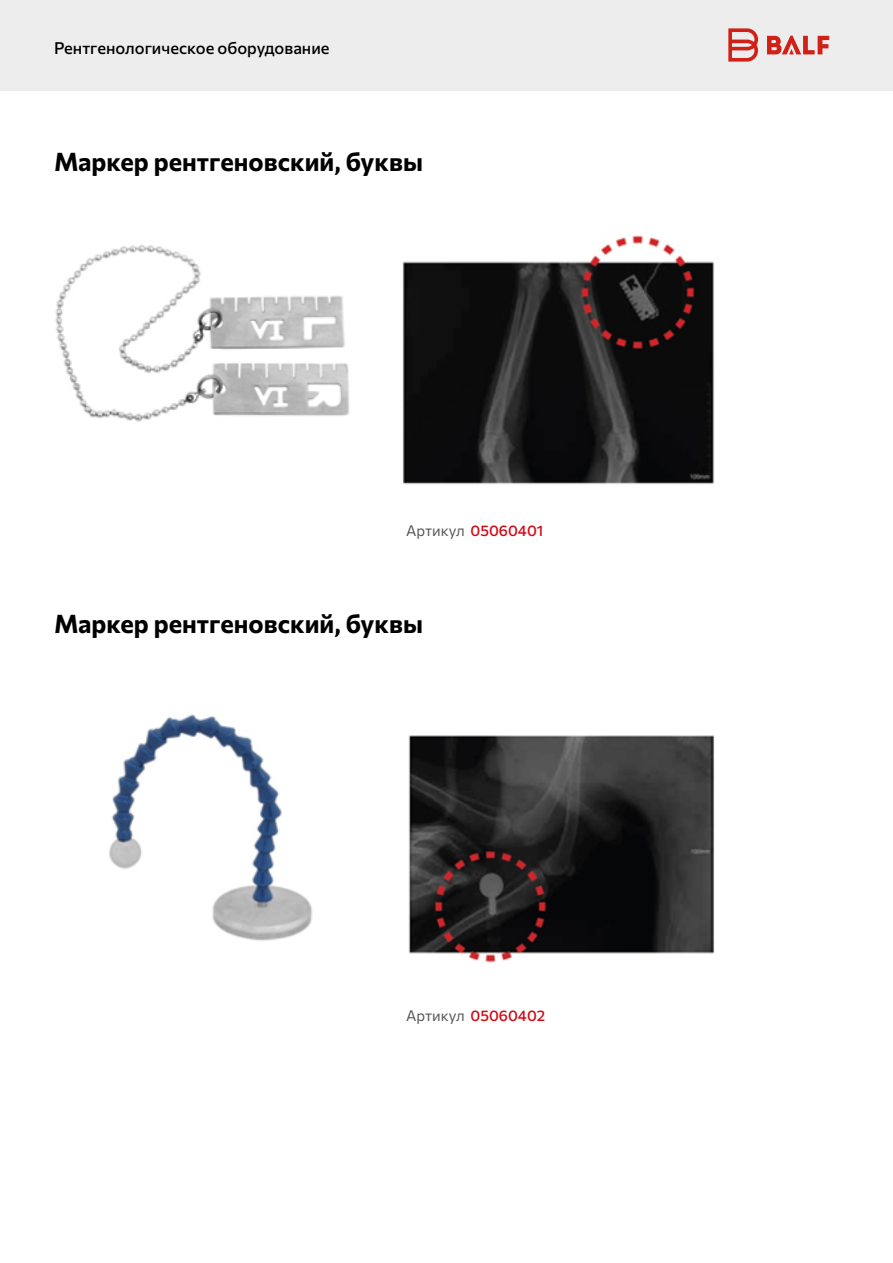
<style>
.page{position:relative;width:893px;height:1263px;background:#fff}
.page>*{position:absolute;margin:0;border:0;box-sizing:border-box;transform-origin:0 0}
.t1{font:700 25.5px "Commissioner";color:#000}
.t2{font:500 16.5px "Commissioner";color:#000}
.t3{font:500 15px "Commissioner";color:#d20a18}
.s1{font-weight:400;color:#575756}
</style>
<div class="page">
<div style="left:0;top:0;width:893px;height:90px;background:#ededed"></div>
<svg style="left:728px;top:28px;width:101px;height:34px"></svg>
<img style="left:55px;top:245px;width:294px;height:177px">
<img style="left:402px;top:235px;width:313px;height:250px">
<img style="left:109px;top:714px;width:204px;height:227px">
<img style="left:408px;top:735px;width:307px;height:228px">
<p class="t2" style="left:54px;top:35px;width:277px">Рентгенологическое оборудование</p>
<p class="t1" style="left:54px;top:141px;width:370px">Маркер рентгеновский, буквы</p>
<p class="t3" style="left:406px;top:518px;width:139px"><span class="s1">Артикул</span> 05060401</p>
<p class="t1" style="left:54px;top:602px;width:370px">Маркер рентгеновский, буквы</p>
<p class="t3" style="left:406px;top:1004px;width:141px"><span class="s1">Артикул</span> 05060402</p>
</div>
